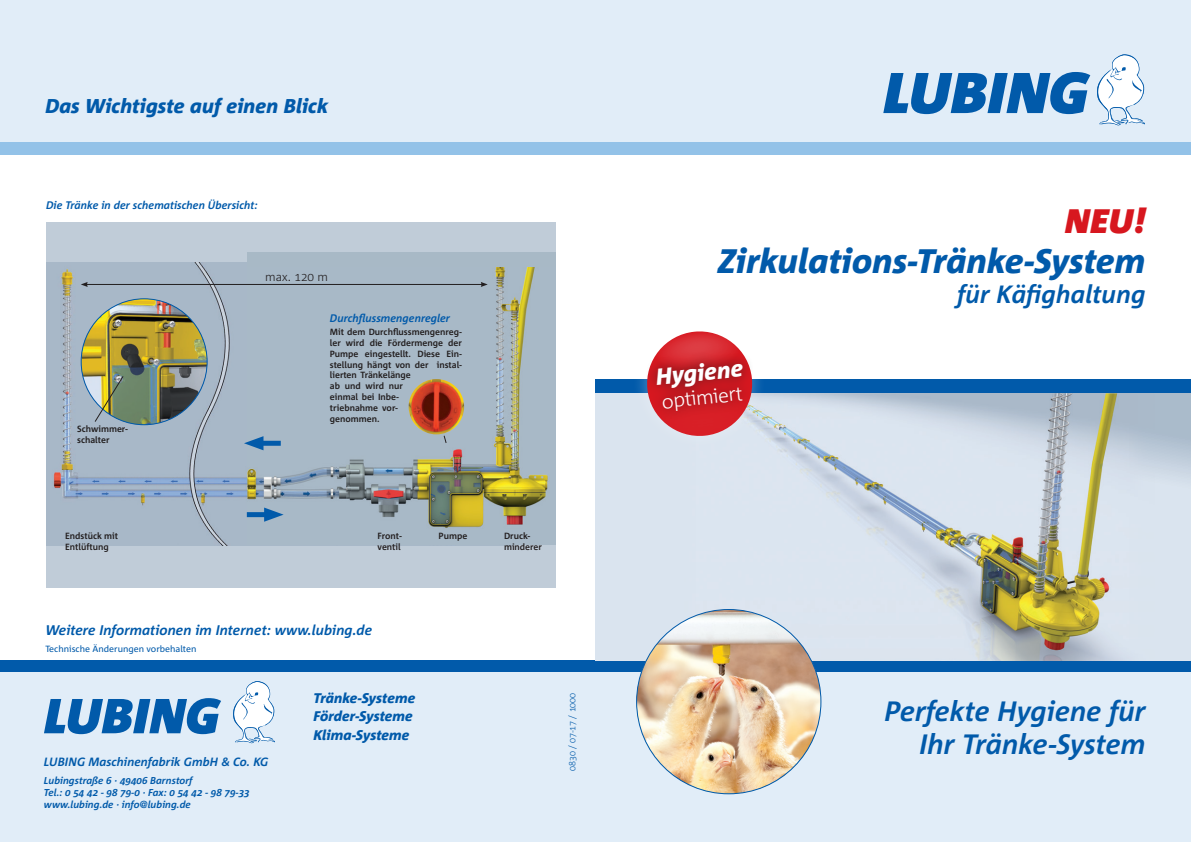
<style>
.page{position:relative;width:1191px;height:842px;background:#fff}
.page>*{position:absolute;margin:0;border:0;box-sizing:border-box;transform-origin:0 0}
.t1{font:italic 800 34px "Agro Sans";color:#015aaa}
.t2{font:italic 900 34px "Agro Sans";color:#d7171f}
.t3{font:italic 700 28px/33.6px "Agro Sans";color:#015aaa;text-align:right}
.t4{font:italic 700 25px "Agro Sans";color:#015aaa}
.t5{font:italic 800 23px "Agro Sans";color:#fff}
.t6{font:italic 800 20px "Agro Sans";color:#015aaa}
.t7{font:300 20px "Agro Sans";color:#fff}
.t8{font:italic 700 14px "Agro Sans";color:#015aaa}
.t9{font:italic 800 14px/18.5px "Agro Sans";color:#015aaa}
.t10{font:italic 700 12px "Agro Sans";color:#015aaa}
.t11{font:300 12px "Agro Sans";color:#231f20}
.t12{font:italic 700 11px "Agro Sans";color:#015aaa}
.t13{font:italic 700 10px/12px "Agro Sans";color:#015aaa}
.t14{font:700 9px/10.8px "Agro Sans";color:#231f20}
.t15{font:9px "Agro Sans";color:#015aaa}
.t16{font:300 9px "Agro Sans";color:#015aaa}
.s1{font-family:"Helvetica Neue LT Std"}
</style>
<div class="page">
<div style="left:0;top:672px;width:1191px;height:170px;background:#e1edf8"></div>
<div style="left:0;top:660px;width:1191px;height:12px;background:#015aaa"></div>
<div style="left:0;top:0;width:1191px;height:142px;background:#e1edf8"></div>
<div style="left:0;top:142px;width:1191px;height:12px;background:#93c2e8"></div>
<div style="left:595px;top:380px;width:596px;height:14px;background:#015aaa"></div>
<svg style="left:883px;top:72px;width:207px;height:42px"></svg>
<svg style="left:1097px;top:54px;width:48px;height:71px"></svg>
<svg style="left:233px;top:681px;width:42px;height:62px"></svg>
<svg style="left:595px;top:394px;width:596px;height:266px;background:#d5e0eb"></svg>
<img style="left:681px;top:394px;width:474px;height:266px">
<img style="left:636px;top:609px;width:185px;height:185px;border-radius:92px">
<div style="left:46px;top:222px;width:510px;height:366px;background:#c0ccd8"></div>
<img style="left:46px;top:263px;width:465px;height:283px">
<div style="left:247px;top:252px;width:309px;height:293px;background:#a8b9c6"></div>
<img style="left:247px;top:268px;width:301px;height:260px">
<img style="left:81px;top:299px;width:126px;height:126px;border-radius:63px">
<img style="left:409px;top:379px;width:55px;height:55px;border-radius:28px">
<hr style="left:86px;top:284px;width:396px;height:1px;background:#231f20">
<svg style="left:81px;top:282px;width:7px;height:5px"></svg>
<svg style="left:481px;top:282px;width:7px;height:5px"></svg>
<div style="left:247px;top:512px;width:25px;height:5px;background:#015aaa"></div>
<svg style="left:264px;top:507px;width:20px;height:15px"></svg>
<div style="left:255px;top:441px;width:26px;height:5px;background:#015aaa"></div>
<svg style="left:244px;top:436px;width:19px;height:14px"></svg>
<svg style="left:94px;top:375px;width:30px;height:48px"></svg>
<svg style="left:443px;top:435px;width:4px;height:9px"></svg>
<svg style="left:44px;top:698px;width:177px;height:36px"></svg>
<svg style="left:624px;top:331px;width:152px;height:128px"></svg>
<div style="left:645px;top:351px;width:109px;height:71px;background:#231f20;opacity:.75"></div>
<h3 class="t6" style="left:45px;top:95px;width:284px">Das Wichtigste auf einen Blick</h3>
<p class="t12" style="left:46px;top:199px;width:213px">Die Tränke in der schematischen Übersicht:</p>
<p class="t14" style="left:77px;top:424px;width:52px">Schwimmer&shy;schalter</p>
<h3 class="t11" style="left:265px;top:270px;width:64px">max. 120 m</h3>
<p class="t12" style="left:330px;top:312px;width:122px">Durchflussmengenregler</p>
<p class="t14" style="left:330px;top:327px;width:134px">Mit dem Durchflussmengenreg&shy;ler wird die Fördermenge der<br>Pumpe eingestellt. Diese Ein&shy;stellung hängt von der instal&shy;lierten Tränkelänge<br>ab und wird nur<br>einmal bei Inbe-<br>triebnahme vor-<br>genommen.</p>
<p class="t14" style="left:65px;top:531px;width:55px">Endstück mit<br>Entlüftung</p>
<p class="t14" style="left:438px;top:531px;width:30px">Pumpe</p>
<p class="t14" style="left:504px;top:531px;width:39px">Druck&shy;minderer</p>
<p class="t14" style="left:377px;top:531px;width:26px">Front&shy;ventil</p>
<h3 class="t8" style="left:45px;top:623px;width:328px">Weitere Informationen im Internet: www.lubing.de</h3>
<p class="t15" style="left:45px;top:644px;width:153px">Technische Änderungen vorbehalten</p>
<h3 class="t9" style="left:313px;top:689px;width:103px">Tränke-Systeme<br>Förder-Systeme<br>Klima-Systeme</h3>
<h3 class="t10" style="left:44px;top:755px;width:226px">LUBING Maschinenfabrik GmbH &amp; Co. KG</h3>
<p class="t13" style="left:44px;top:774px;width:207px">Lubingstraße 6 · 49406 Barnstorf<br>Tel.: 0 54 42 - 98 79-0 · Fax: 0 54 42 - 98 79-33 www.lubing.de · info<span class="s1">@</span>lubing.de</p>
<p class="t16" style="left:567px;top:771px;width:80px;rotate:-90deg">0830 / 07-17 / 1000</p>
<h1 class="t2" style="left:1065px;top:202px;width:82px">NEU!</h1>
<h1 class="t1" style="left:718px;top:243px;width:429px">Zirkulations-Tränke-System</h1>
<h3 class="t4" style="left:957px;top:281px;width:190px">für Käfighaltung</h3>
<h3 class="t5" style="left:655px;top:364px;width:89px;rotate:-6deg">Hygiene</h3>
<h3 class="t7" style="left:660px;top:391px;width:83px;rotate:-6deg">optimiert</h3>
<h2 class="t3" style="left:884px;top:694px;width:263px">Perfekte Hygiene für<br>Ihr Tränke-System</h2>
</div>
